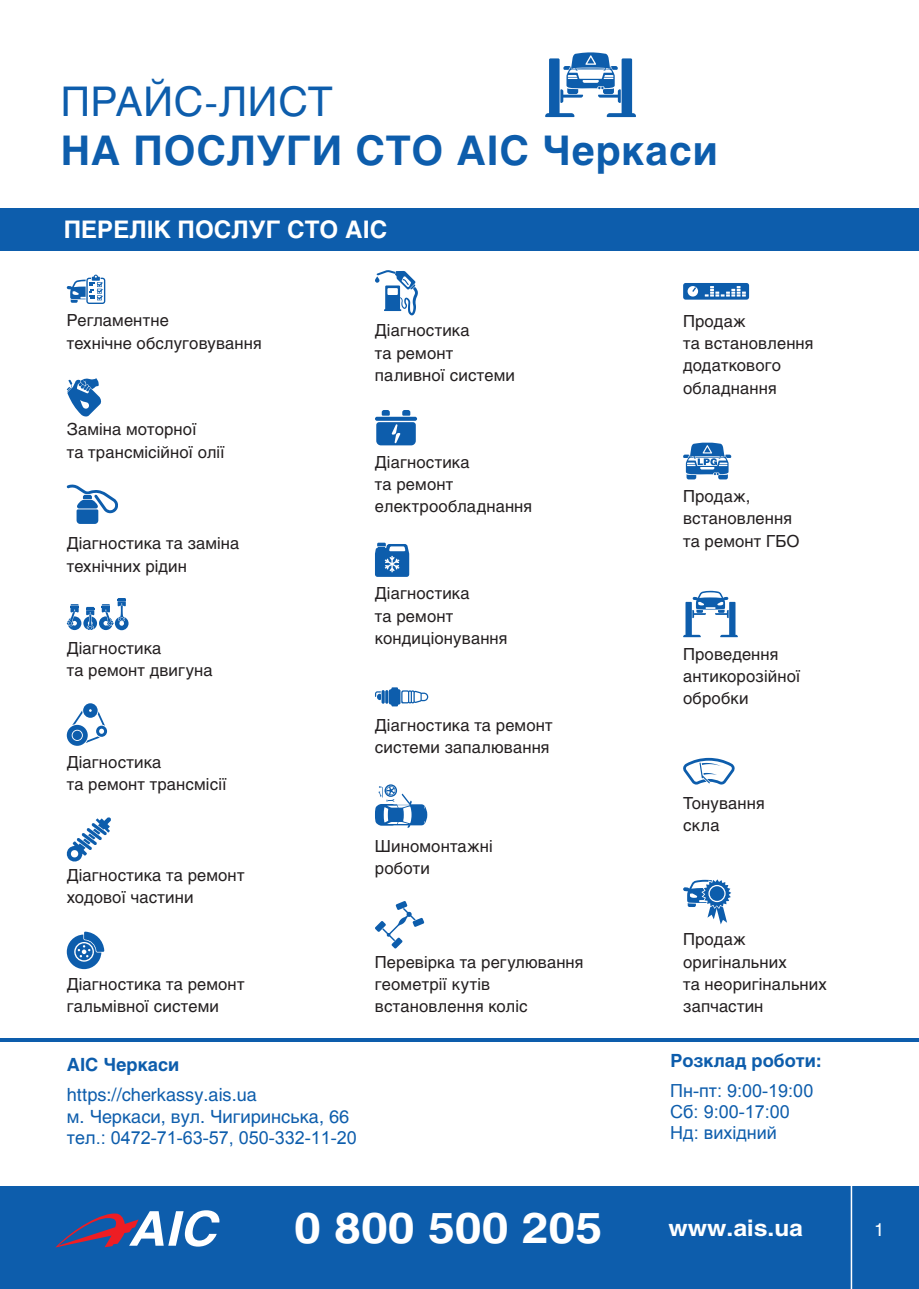
<style>
.page{position:relative;width:919px;height:1289px;background:#fff}
.page>*{position:absolute;margin:0;border:0;box-sizing:border-box;transform-origin:0 0}
.t1{font:700 42.45px "Helios";color:#fff;scale:1.12 1}
.t2{font:700 40.5px/48.6px "Helios";letter-spacing:.02em;color:#0d5dac}
.t3{font:700 24px "Helios";color:#fff}
.t4{font:700 22.5px "Helios";color:#fff;scale:1.09 1}
.t5{font:18px/21.8px "Helios";color:#0d5dac}
.t6{font:18px/21.1px "Arial";color:#0d5dac}
.t7{font:700 18px "Helios";color:#0d5dac}
.t8{font:18px "Helios";color:#fff}
.t9{font:16.5px/22.2px "Helios";letter-spacing:.01em;color:#231f20}
.s1{font-weight:400}
.s2{font-family:"Arial"}
</style>
<div class="page">
<div style="left:0;top:1186px;width:918px;height:102px;background:#0d5dac"></div>
<svg style="left:56px;top:1210px;width:163px;height:37px"></svg>
<hr style="left:850px;top:1182px;width:2px;height:106px;background:#fff">
<div style="left:0;top:208px;width:918px;height:43px;background:#0d5dac"></div>
<svg style="left:545px;top:52px;width:91px;height:65px"></svg>
<hr style="left:0;top:1038px;width:918px;height:3px;background:#0d5dac">
<svg style="left:67px;top:274px;width:38px;height:30px"></svg>
<svg style="left:67px;top:378px;width:35px;height:39px"></svg>
<svg style="left:67px;top:484px;width:51px;height:40px"></svg>
<svg style="left:67px;top:598px;width:61px;height:32px"></svg>
<svg style="left:67px;top:703px;width:40px;height:42px"></svg>
<svg style="left:66px;top:817px;width:45px;height:45px"></svg>
<svg style="left:67px;top:931px;width:37px;height:38px"></svg>
<svg style="left:375px;top:270px;width:43px;height:45px"></svg>
<svg style="left:402px;top:410px;width:8px;height:5px"></svg>
<svg style="left:382px;top:410px;width:8px;height:5px"></svg>
<svg style="left:375px;top:417px;width:42px;height:4px"></svg>
<svg style="left:376px;top:422px;width:40px;height:23px"></svg>
<svg style="left:375px;top:542px;width:34px;height:35px"></svg>
<svg style="left:375px;top:687px;width:53px;height:19px"></svg>
<svg style="left:375px;top:784px;width:52px;height:43px"></svg>
<svg style="left:375px;top:901px;width:49px;height:47px"></svg>
<svg style="left:683px;top:283px;width:66px;height:16px"></svg>
<svg style="left:683px;top:442px;width:48px;height:37px"></svg>
<svg style="left:683px;top:591px;width:54px;height:46px"></svg>
<svg style="left:683px;top:758px;width:51px;height:27px"></svg>
<svg style="left:683px;top:879px;width:48px;height:45px"></svg>
<p class="t2" style="left:61px;top:78px;width:658px"><span class="s1">ПРАЙС-ЛИСТ<br></span>НА ПОСЛУГИ СТО АІС Черкаси</p>
<p class="t3" style="left:64px;top:215px;width:325px">ПЕРЕЛІК ПОСЛУГ СТО АІС</p>
<p class="t9" style="left:67px;top:309px;width:196px">Регламентне<br>технічне обслуговування</p>
<p class="t9" style="left:67px;top:418px;width:160px">Заміна моторної<br>та трансмісійної олії</p>
<p class="t9" style="left:67px;top:532px;width:174px">Діагностика та заміна технічних рідин</p>
<p class="t9" style="left:67px;top:637px;width:147px">Діагностика<br>та ремонт двигуна</p>
<p class="t9" style="left:67px;top:751px;width:161px">Діагностика<br>та ремонт трансмісії</p>
<p class="t9" style="left:67px;top:863px;width:179px">Діагностика та ремонт ходової частини</p>
<p class="t9" style="left:375px;top:319px;width:141px">Діагностика<br>та ремонт паливної системи</p>
<p class="t9" style="left:375px;top:451px;width:159px">Діагностика<br>та ремонт електрообладнання</p>
<p class="t9" style="left:375px;top:582px;width:134px">Діагностика<br>та ремонт кондиціонування</p>
<p class="t9" style="left:375px;top:713px;width:179px">Діагностика та ремонт системи запалювання</p>
<p class="t9" style="left:375px;top:834px;width:119px">Шиномонтажні роботи</p>
<p class="t9" style="left:67px;top:972px;width:179px">Діагностика та ремонт гальмівної системи</p>
<p class="t7" style="left:67px;top:1053px;width:114px">АІС Черкаси</p>
<p class="t5" style="left:67px;top:1083px;width:291px">https://cherkassy.ais.ua<br>м. Черкаси, вул. Чигиринська, 66 <span class="s2">тел.: 0472-71-63-57, 050-332-11-20</span></p>
<p class="t9" style="left:375px;top:950px;width:210px">Перевірка та регулювання геометрії кутів встановлення коліс</p>
<p class="t9" style="left:683px;top:309px;width:132px">Продаж<br>та встановлення додаткового обладнання</p>
<p class="t9" style="left:683px;top:485px;width:118px">Продаж, встановлення та ремонт ГБО</p>
<p class="t9" style="left:683px;top:642px;width:119px">Проведення антикорозійної обробки</p>
<p class="t9" style="left:683px;top:791px;width:83px">Тонування скла</p>
<p class="t9" style="left:683px;top:928px;width:145px">Продаж оригінальних<br>та неоригінальних запчастин</p>
<p class="t7" style="left:670px;top:1049px;width:153px">Розклад роботи:</p>
<p class="t6" style="left:670px;top:1080px;width:144px">Пн-пт: 9:00-19:00<br>Сб: 9:00-17:00<br>Нд: вихідний</p>
<h1 class="t1" style="left:294px;top:1202px;width:276px">0 800 500 205</h1>
<h3 class="t4" style="left:668px;top:1214px;width:125px">www.ais.ua</h3>
<p class="t8" style="left:874px;top:1219px;width:12px">1</p>
</div>
